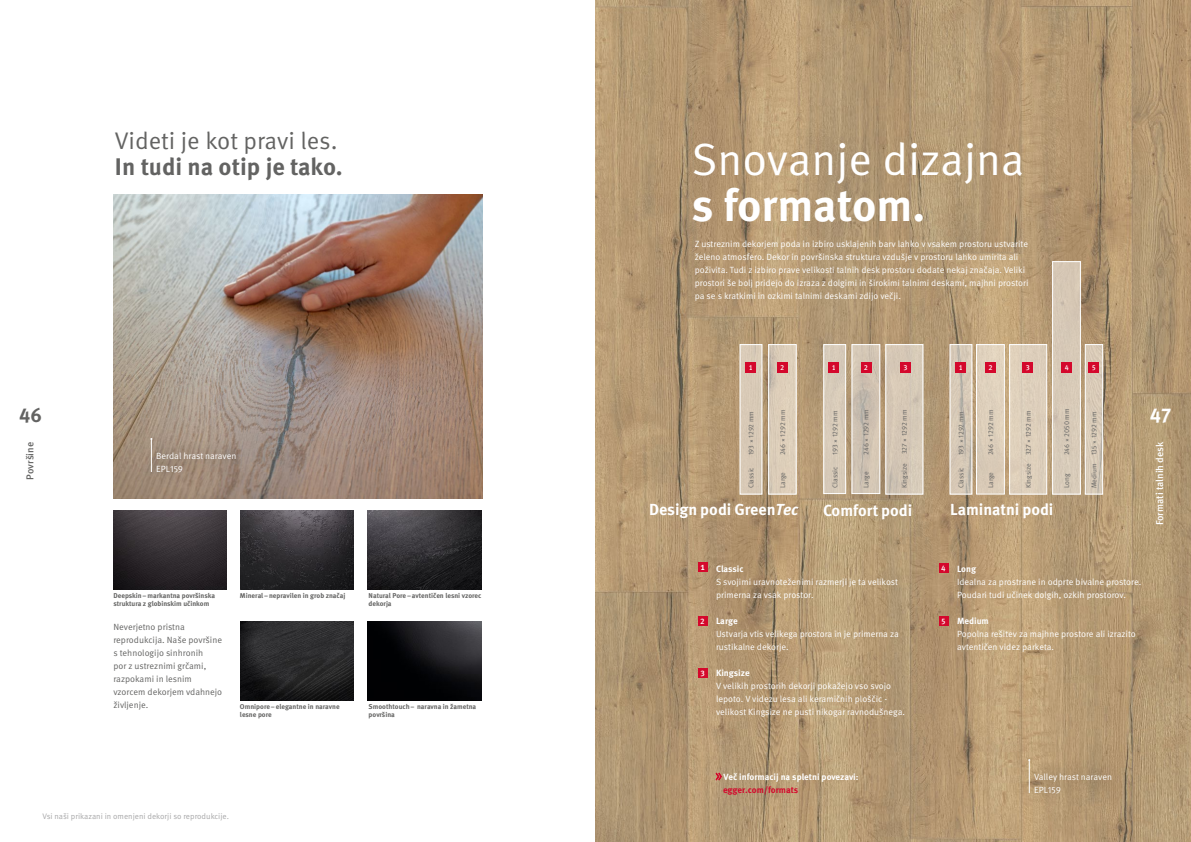
<style>
.page{position:relative;width:1191px;height:842px;background:#fff}
.page>*{position:absolute;margin:0;border:0;box-sizing:border-box;transform-origin:0 0}
.t1{font:45px "Meta Pro";color:#fff}
.t2{font:700 45px "Meta Pro";color:#fff}
.t3{font:24px "Meta Pro";letter-spacing:-.005em;color:#636362}
.t4{font:700 24px "Meta Pro";letter-spacing:-.005em;color:#636362}
.t5{font:700 20px "Meta Pro";color:#636362}
.t6{font:700 20px "Meta Pro";color:#fff}
.t7{font:700 16px "Meta Pro";color:#fff}
.t8{font:500 10px "Meta Pro";color:#fff}
.t9{font:500 10px "Meta Pro";color:#636362}
.t10{font:9px/13px "Meta Pro";color:#fff}
.t11{font:9px/13px "Meta Pro";color:#636362}
.t12{font:700 9px "Meta Pro";color:#fff}
.t13{font:700 9px "Meta Pro";letter-spacing:-.005em;color:#d4082c}
.t14{font:8px "Meta Pro";color:#a7a7a8}
.t15{font:500 8px "Meta Pro";color:#fff}
.t16{font:500 7.2px "Meta Pro";color:#fff}
.t17{font:700 7px/8.2px "Meta Pro";color:#636362}
.t18{font:7px "Meta Pro";color:#636362}
.s1{font-style:italic}
.s2{font-weight:700}
.s3{font-weight:500;font-size:8px}
</style>
<div class="page">
<img style="left:595px;top:0;width:596px;height:842px">
<img style="left:113px;top:510px;width:114px;height:80px">
<img style="left:240px;top:510px;width:114px;height:80px">
<img style="left:240px;top:621px;width:114px;height:79px">
<img style="left:368px;top:510px;width:113px;height:80px">
<img style="left:368px;top:621px;width:113px;height:79px">
<img style="left:114px;top:195px;width:368px;height:303px">
<div style="left:976px;top:344px;width:28px;height:150px;background:#ddcfbb"></div>
<div style="left:1009px;top:344px;width:37px;height:150px;background:#decfbb"></div>
<div style="left:1052px;top:261px;width:28px;height:233px;background:#d7c9b7"></div>
<div style="left:1085px;top:344px;width:17px;height:150px;background:#d9cab8"></div>
<div style="left:740px;top:344px;width:22px;height:150px;background:#d8c9b6"></div>
<svg style="left:952px;top:346px;width:18px;height:146px;background:#d2c4b3"></svg>
<svg style="left:770px;top:346px;width:24px;height:146px;background:#dbcbb7"></svg>
<div style="left:885px;top:344px;width:38px;height:150px;background:#d5c7b6"></div>
<div style="left:823px;top:344px;width:22px;height:150px;background:#d8cbb9"></div>
<svg style="left:854px;top:346px;width:24px;height:146px;background:#cdbfb0"></svg>
<div style="left:976px;top:344px;width:28px;height:150px;border:1px solid #fff"></div>
<div style="left:1009px;top:344px;width:37px;height:150px;border:1px solid #fff"></div>
<div style="left:1052px;top:261px;width:28px;height:233px;border:1px solid #fff"></div>
<div style="left:1085px;top:344px;width:17px;height:150px;border:1px solid #fff"></div>
<div style="left:740px;top:344px;width:22px;height:150px;border:1px solid #fff"></div>
<div style="left:950px;top:344px;width:22px;height:150px;border:1px solid #fff"></div>
<div style="left:768px;top:344px;width:28px;height:150px;border:1px solid #fff"></div>
<div style="left:885px;top:344px;width:38px;height:150px;border:1px solid #fff"></div>
<div style="left:823px;top:344px;width:22px;height:150px;border:1px solid #fff"></div>
<div style="left:852px;top:344px;width:28px;height:150px;border:1px solid #fff"></div>
<div style="left:142px;top:438px;width:107px;height:49px;background:#000;opacity:.5"></div>
<hr style="left:151px;top:439px;width:1px;height:33px;background:#fff">
<div style="left:1019px;top:759px;width:106px;height:49px;background:#000;opacity:.5"></div>
<hr style="left:1029px;top:760px;width:1px;height:33px;background:#fff">
<div style="left:745px;top:363px;width:11px;height:10px;background:#d4082c"></div>
<div style="left:955px;top:363px;width:10px;height:10px;background:#d4082c"></div>
<div style="left:829px;top:363px;width:10px;height:10px;background:#d4082c"></div>
<div style="left:777px;top:363px;width:10px;height:10px;background:#d4082c"></div>
<div style="left:861px;top:363px;width:10px;height:10px;background:#d4082c"></div>
<div style="left:900px;top:363px;width:10px;height:10px;background:#d4082c"></div>
<div style="left:1022px;top:363px;width:11px;height:10px;background:#d4082c"></div>
<div style="left:1061px;top:363px;width:10px;height:10px;background:#d4082c"></div>
<div style="left:1088px;top:363px;width:10px;height:10px;background:#d4082c"></div>
<div style="left:985px;top:363px;width:10px;height:10px;background:#d4082c"></div>
<div style="left:697px;top:562px;width:10px;height:10px;background:#d4082c"></div>
<div style="left:697px;top:616px;width:10px;height:10px;background:#d4082c"></div>
<div style="left:697px;top:668px;width:10px;height:10px;background:#d4082c"></div>
<div style="left:938px;top:563px;width:10px;height:10px;background:#d4082c"></div>
<div style="left:938px;top:616px;width:10px;height:10px;background:#d4082c"></div>
<svg style="left:716px;top:773px;width:5px;height:7px"></svg>
<h2 class="t3" style="left:115px;top:127px;width:224px">Videti je kot pravi les.</h2>
<h2 class="t4" style="left:115px;top:148px;width:229px">In tudi na otip je tako.</h2>
<h1 class="t1" style="left:691px;top:133px;width:334px">Snovanje dizajna</h1>
<h1 class="t2" style="left:691px;top:170px;width:235px">s formatom.</h1>
<p class="t10" style="left:694px;top:237px;width:335px">Z ustreznim dekorjem poda in izbiro usklajenih barv lahko v vsakem prostoru ustvarite želeno atmosfero. Dekor in površinska struktura vzdušje v prostoru lahko umirita ali poživita. Tudi z izbiro prave velikosti talnih desk prostoru dodate nekaj značaja. Veliki prostori še bolj pridejo do izraza z dolgimi in širokimi talnimi deskami, majhni prostori pa se s kratkimi in ozkimi talnimi deskami zdijo večji.</p>
<p class="t16" style="left:748px;top:363px;width:6px">1</p>
<p class="t16" style="left:780px;top:363px;width:6px">2</p>
<p class="t16" style="left:832px;top:363px;width:6px">1</p>
<p class="t16" style="left:864px;top:363px;width:6px">2</p>
<p class="t16" style="left:903px;top:363px;width:6px">3</p>
<p class="t16" style="left:958px;top:363px;width:6px">1</p>
<p class="t16" style="left:988px;top:363px;width:6px">2</p>
<p class="t16" style="left:1026px;top:363px;width:6px">3</p>
<p class="t16" style="left:1064px;top:363px;width:6px">4</p>
<p class="t16" style="left:1091px;top:363px;width:6px">5</p>
<h3 class="t5" style="left:19px;top:400px;width:24px">46</h3>
<h3 class="t6" style="left:1149px;top:400px;width:23px">47</h3>
<p class="t18" style="left:1062px;top:455px;width:49px;rotate:-90deg">246 × 2050 mm</p>
<p class="t18" style="left:1090px;top:488px;width:78px;rotate:-90deg">Medium 135 × 1292 mm</p>
<p class="t18" style="left:862px;top:455px;width:47px;rotate:-90deg">246 × 1292 mm</p>
<p class="t18" style="left:900px;top:454px;width:47px;rotate:-90deg">327 × 1292 mm</p>
<p class="t18" style="left:986px;top:455px;width:47px;rotate:-90deg">246 × 1292 mm</p>
<p class="t18" style="left:1024px;top:488px;width:80px;rotate:-90deg">Kingsize 327 × 1292 mm</p>
<p class="t18" style="left:778px;top:455px;width:47px;rotate:-90deg">246 × 1292 mm</p>
<p class="t18" style="left:830px;top:455px;width:46px;rotate:-90deg">193 × 1292 mm</p>
<p class="t18" style="left:747px;top:455px;width:46px;rotate:-90deg">193 × 1292 mm</p>
<p class="t18" style="left:957px;top:455px;width:46px;rotate:-90deg">193 × 1292 mm</p>
<p class="t8" style="left:1153px;top:525px;width:85px;rotate:-90deg">Formati talnih desk</p>
<p class="t9" style="left:24px;top:480px;width:39px;rotate:-90deg">Površine</p>
<p class="t10" style="left:156px;top:449px;width:82px">Berdal hrast naraven<br>EPL159</p>
<p class="t18" style="left:900px;top:488px;width:27px;rotate:-90deg">Kingsize</p>
<p class="t18" style="left:830px;top:488px;width:23px;rotate:-90deg">Classic</p>
<p class="t18" style="left:747px;top:488px;width:23px;rotate:-90deg">Classic</p>
<p class="t18" style="left:957px;top:488px;width:23px;rotate:-90deg">Classic</p>
<p class="t18" style="left:862px;top:488px;width:18px;rotate:-90deg">Large</p>
<p class="t18" style="left:986px;top:488px;width:18px;rotate:-90deg">Large</p>
<p class="t18" style="left:778px;top:488px;width:18px;rotate:-90deg">Large</p>
<p class="t18" style="left:1062px;top:488px;width:16px;rotate:-90deg">Long</p>
<h3 class="t7" style="left:649px;top:497px;width:151px">Design podi Green<span class="s1">Tec</span></h3>
<h3 class="t7" style="left:823px;top:497px;width:91px">Comfort podi</h3>
<h3 class="t7" style="left:950px;top:497px;width:105px">Laminatni podi</h3>
<p class="t17" style="left:113px;top:591px;width:103px">Deepskin–markantna površinska struktura z globinskim učinkom</p>
<p class="t17" style="left:240px;top:591px;width:107px">Mineral–nepravilen in grob značaj</p>
<p class="t11" style="left:113px;top:621px;width:110px">Neverjetno pristna reprodukcija. Naše površine s tehnologijo sinhronih<br>por z ustreznimi grčami, razpokami in lesnim vzorcem dekorjem vdahnejo življenje.</p>
<p class="t17" style="left:240px;top:701px;width:101px">Omnipore–elegantne in naravne lesne pore</p>
<p class="t17" style="left:369px;top:591px;width:114px">Natural Pore–avtentičen lesni vzorec dekorja</p>
<p class="t17" style="left:369px;top:701px;width:109px">Smoothtouch– naravna in žametna površina</p>
<p class="t14" style="left:43px;top:811px;width:188px">Vsi naši prikazani in omenjeni dekorji so reprodukcije.</p>
<p class="t10" style="left:716px;top:562px;width:184px;text-indent:-16px"><sup>1</sup> <span class="s2">Classic<br></span>S svojimi uravnoteženimi razmerji je ta velikost primerna za vsak prostor.</p>
<p class="t10" style="left:716px;top:614px;width:184px;text-indent:-16px"><span class="s3">2</span> <span class="s2">Large<br></span>Ustvarja vtis velikega prostora in je primerna za rustikalne dekorje.</p>
<p class="t15" style="left:700px;top:668px;width:6px">3</p>
<p class="t12" style="left:716px;top:666px;width:35px">Kingsize</p>
<p class="t10" style="left:716px;top:679px;width:190px">V velikih prostorih dekorji pokažejo vso svojo lepoto. V videzu lesa ali keramičnih ploščic - velikost Kingsize ne pusti nikogar ravnodušnega.</p>
<p class="t12" style="left:723px;top:770px;width:136px">Več informacij na spletni povezavi:</p>
<p class="t13" style="left:723px;top:783px;width:77px">egger.com/formats</p>
<p class="t10" style="left:957px;top:562px;width:186px;text-indent:-16px"><span class="s3">4</span> <span class="s2">Long<br></span>Idealna za prostrane in odprte bivalne prostore.<br>Poudari tudi učinek dolgih, ozkih prostorov.</p>
<p class="t15" style="left:941px;top:616px;width:6px">5</p>
<p class="t12" style="left:957px;top:614px;width:33px">Medium</p>
<p class="t10" style="left:957px;top:627px;width:180px">Popolna rešitev za majhne prostore ali izrazito avtentičen videz parketa.</p>
<p class="t10" style="left:1034px;top:770px;width:79px">Valley hrast naraven<br>EPL159</p>
</div>
